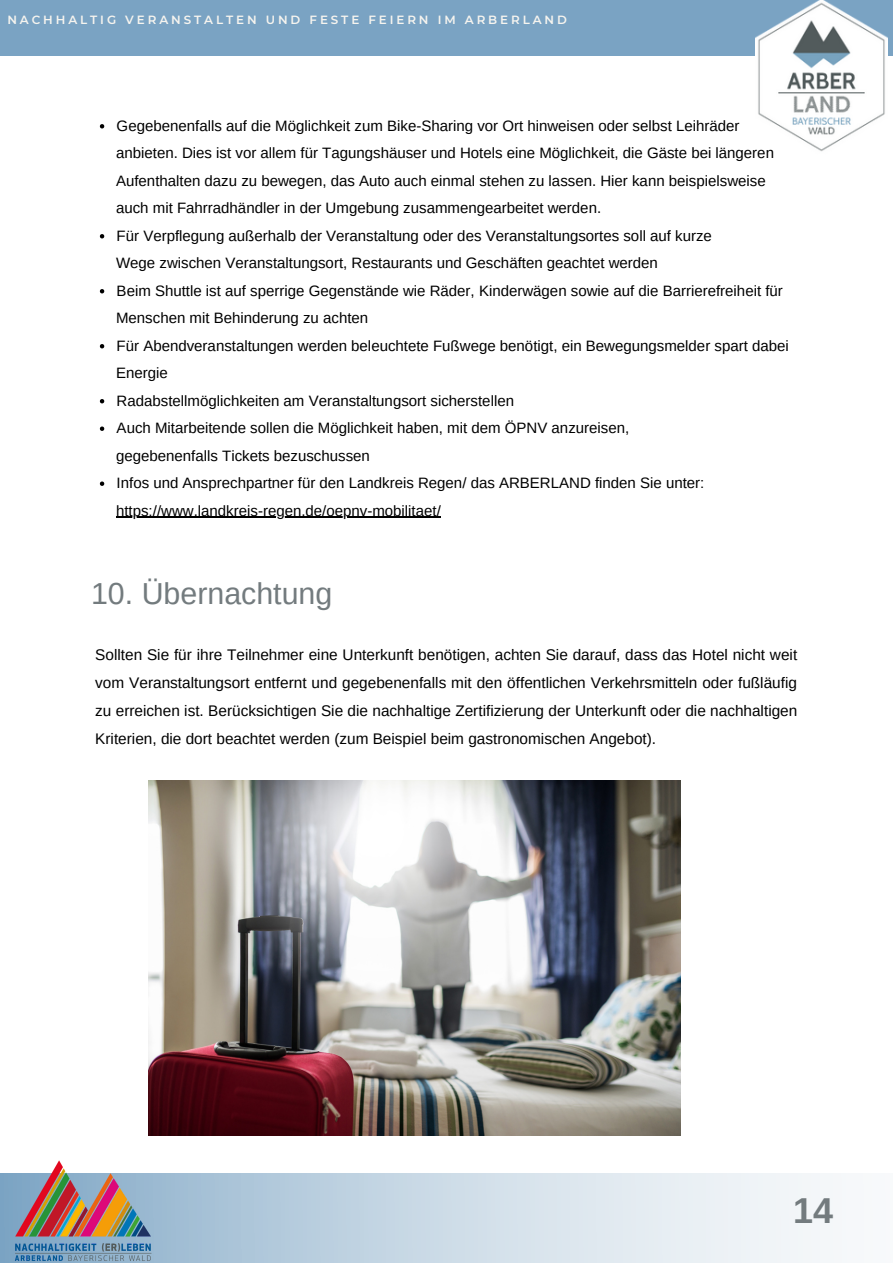
<style>
.page{position:relative;width:893px;height:1264px;background:#fff}
.page>*{position:absolute;margin:0;border:0;box-sizing:border-box;transform-origin:0 0}
.t1{font:700 36px "Arimo";color:#737b7e}
.t2{font:30.3px "Arimo";color:#737b7e}
.t3{font:15.3px/28px "Arimo";color:#000;text-align:justify}
.t4{font:15px "Arimo";color:#000}
.t5{font:600 11.85px "Montserrat";letter-spacing:.245em;color:#f6f4ef}
</style>
<div class="page">
<svg style="left:165px;top:1173px;width:669px;height:89px;background:#d0dee8"></svg>
<div style="left:0;top:0;width:892px;height:56px;background:#7aa3c3"></div>
<img style="left:0;top:1160px;width:165px;height:102px">
<svg style="left:100px;top:124px;width:4px;height:4px"></svg>
<svg style="left:100px;top:234px;width:4px;height:4px"></svg>
<svg style="left:100px;top:289px;width:4px;height:4px"></svg>
<svg style="left:100px;top:344px;width:4px;height:4px"></svg>
<svg style="left:100px;top:399px;width:4px;height:4px"></svg>
<svg style="left:100px;top:426px;width:4px;height:5px"></svg>
<svg style="left:100px;top:481px;width:4px;height:5px"></svg>
<hr style="left:116px;top:516px;width:325px;height:2px;background:#000">
<img style="left:755px;top:0;width:132px;height:152px">
<img style="left:149px;top:780px;width:531px;height:355px">
<p class="t5" style="left:7px;top:12px;width:561px">NACHHALTIG VERANSTALTEN UND FESTE FEIERN IM ARBERLAND</p>
<p class="t4" style="left:117px;top:117px;width:624px">Gegebenenfalls auf die Möglichkeit zum Bike-Sharing vor Ort hinweisen oder selbst Leihräder</p>
<p class="t4" style="left:116px;top:145px;width:659px">anbieten. Dies ist vor allem für Tagungshäuser und Hotels eine Möglichkeit, die Gäste bei längeren</p>
<p class="t4" style="left:116px;top:172px;width:651px">Aufenthalten dazu zu bewegen, das Auto auch einmal stehen zu lassen. Hier kann beispielsweise</p>
<p class="t4" style="left:116px;top:199px;width:486px">auch mit Fahrradhändler in der Umgebung zusammengearbeitet werden.</p>
<p class="t4" style="left:117px;top:227px;width:596px">Für Verpflegung außerhalb der Veranstaltung oder des Veranstaltungsortes soll auf kurze</p>
<p class="t4" style="left:116px;top:254px;width:543px">Wege zwischen Veranstaltungsort, Restaurants und Geschäften geachtet werden</p>
<p class="t4" style="left:117px;top:282px;width:667px">Beim Shuttle ist auf sperrige Gegenstände wie Räder, Kinderwägen sowie auf die Barrierefreiheit für</p>
<p class="t4" style="left:116px;top:309px;width:254px">Menschen mit Behinderung zu achten</p>
<p class="t4" style="left:117px;top:337px;width:673px">Für Abendveranstaltungen werden beleuchtete Fußwege benötigt, ein Bewegungsmelder spart dabei</p>
<p class="t4" style="left:116px;top:364px;width:53px">Energie</p>
<p class="t4" style="left:117px;top:392px;width:399px">Radabstellmöglichkeiten am Veranstaltungsort sicherstellen</p>
<p class="t4" style="left:117px;top:419px;width:514px">Auch Mitarbeitende sollen die Möglichkeit haben, mit dem ÖPNV anzureisen,</p>
<p class="t4" style="left:116px;top:447px;width:255px">gegebenenfalls Tickets bezuschussen</p>
<p class="t4" style="left:117px;top:474px;width:589px">Infos und Ansprechpartner für den Landkreis Regen/ das ARBERLAND finden Sie unter:</p>
<p class="t4" style="left:116px;top:502px;width:326px">https://www.landkreis-regen.de/oepnv-mobilitaet/</p>
<p class="t2" style="left:91px;top:576px;width:243px">10. Übernachtung</p>
<p class="t3" style="left:95px;top:640px;width:703px">Sollten Sie für ihre Teilnehmer eine Unterkunft benötigen, achten Sie darauf, dass das Hotel nicht weit vom Veranstaltungsort entfernt und gegebenenfalls mit den öffentlichen Verkehrsmitteln oder fußläufig zu erreichen ist. Berücksichtigen Sie die nachhaltige Zertifizierung der Unterkunft oder die nachhaltigen Kriterien, die dort beachtet werden (zum Beispiel beim gastronomischen Angebot).</p>
<p class="t1" style="left:793px;top:1190px;width:42px">14</p>
</div>
